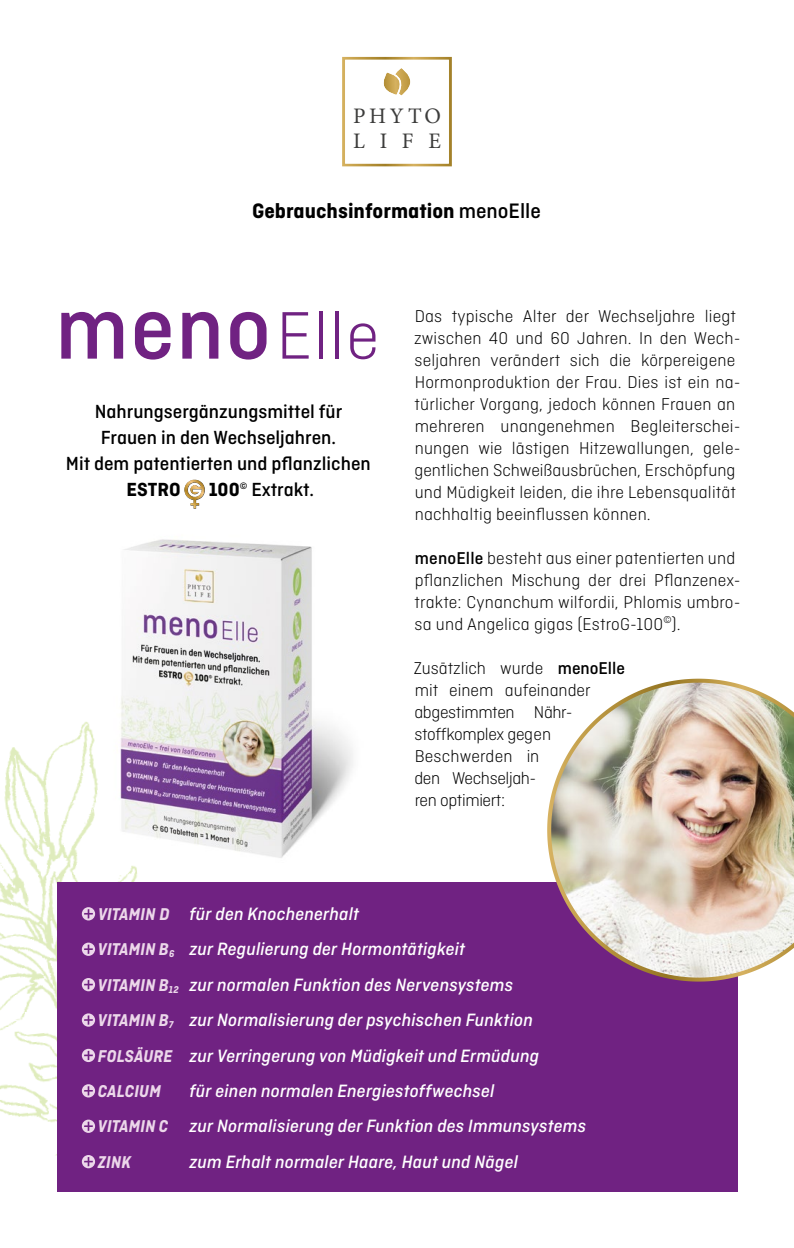
<style>
.page{position:relative;width:794px;height:1248px;background:#fff}
.page>*{position:absolute;margin:0;border:0;box-sizing:border-box;transform-origin:0 0}
.t1{font:500 93.6px "Ciutadella";color:#702282}
.t2{font:22.2px/25.4px "Minion Pro";letter-spacing:.19em;color:#3c3c3b}
.t3{font:700 22px "Ciutadella";color:#000}
.t4{font:500 20px/26px "Ciutadella";color:#000;text-align:center}
.t5{font:700 20px "Ciutadella";color:#000}
.t6{font:italic 500 18.8px/35.4px "Ciutadella";letter-spacing:.01em;color:#fff}
.t7{font:300 18px/22px "Ciutadella";letter-spacing:.01em;color:#000}
.t8{font:300 18px/22px "Ciutadella";letter-spacing:-.02em;color:#000}
.t9{font:italic 700 18px "Ciutadella";letter-spacing:.005em;color:#ecd7ea;scale:.95 1}
.s1{font-weight:500}
.s2{font-weight:300;font-size:70.6px}
.s3{font-weight:700}
.s4{font-weight:700;font-size:18px;color:#ecd7ea}
</style>
<div class="page">
<img style="left:124px;top:508px;width:229px;height:350px">
<img style="left:0;top:658px;width:242px;height:498px">
<div style="left:57px;top:882px;width:680px;height:309px;background:#702282"></div>
<svg style="left:82px;top:907px;width:13px;height:13px"></svg>
<svg style="left:82px;top:942px;width:13px;height:13px"></svg>
<svg style="left:82px;top:978px;width:13px;height:13px"></svg>
<svg style="left:82px;top:1013px;width:13px;height:13px"></svg>
<svg style="left:82px;top:1048px;width:13px;height:13px"></svg>
<svg style="left:82px;top:1084px;width:13px;height:13px"></svg>
<svg style="left:82px;top:1119px;width:13px;height:13px"></svg>
<svg style="left:82px;top:1155px;width:13px;height:13px"></svg>
<svg style="left:342px;top:57px;width:110px;height:110px"></svg>
<img style="left:547px;top:678px;width:247px;height:303px">
<svg style="left:184px;top:479px;width:21px;height:29px"></svg>
<p class="t2" style="left:353px;top:102px;width:89px">PHYTO<br>LIFE</p>
<p class="t3" style="left:252px;top:198px;width:290px">Gebrauchsinformation <span class="s1">menoElle</span></p>
<h1 class="t1" style="left:55px;top:294px;width:326px">meno<span class="s2">Elle</span></h1>
<p class="t4" style="left:66px;top:400px;width:306px">Nahrungsergänzungsmittel für<br>Frauen in den Wechseljahren.<br>Mit dem patentierten und pflanzlichen</p>
<p class="t5" style="left:126px;top:477px;width:56px">ESTRO</p>
<p class="t4" style="left:209px;top:478px;width:107px"><span class="s3">100</span><sup>©</sup> Extrakt.</p>
<p class="t7" style="left:414px;top:305px;width:328px">Das typische Alter der Wechseljahre liegt zwischen 40 und 60 Jahren. In den Wech&shy;seljahren verändert sich die körpereigene Hormonproduktion der Frau. Dies ist ein na&shy;türlicher Vorgang, jedoch können Frauen an mehreren unangenehmen Begleiterschei&shy;nungen wie lästigen Hitzewallungen, gele&shy;gentlichen Schweißausbrüchen, Erschöpfung und Müdigkeit leiden, die ihre Lebensqualität nachhaltig beeinflussen können.</p>
<p class="t7" style="left:414px;top:547px;width:327px"><span class="s1">menoElle</span> besteht aus einer patentierten und pflanzlichen Mischung der drei Pflanzenex&shy;trakte: Cynanchum wilfordii, Phlomis umbro&shy;sa und Angelica gigas (EstroG-100<sup>©</sup>).</p>
<p class="t8" style="left:414px;top:657px;width:213px">Zusätzlich wurde <span class="s1">menoElle </span>mit einem aufeinander abgestimmten Nähr&shy;stoffkomplex gegen<br>Beschwerden in<br>den Wechseljah-<br>ren optimiert:</p>
<p class="t6" style="left:98px;top:897px;width:443px"><span class="s4">VITAMIN D</span> für den Knochenerhalt<br><span class="s4">VITAMIN B</span><sub>6</sub> zur Regulierung der Hormontätigkeit<br><span class="s4">VITAMIN B</span><sub>12</sub> zur normalen Funktion des Nervensystems <span class="s4">VITAMIN B</span><sub>7</sub> zur Normalisierung der psychischen Funktion <span class="s4">FOLSÄURE</span> zur Verringerung von Müdigkeit und Ermüdung</p>
<p class="t9" style="left:98px;top:1080px;width:68px">CALCIUM</p>
<p class="t6" style="left:98px;top:1074px;width:490px;text-align:center">für einen normalen Energiestoffwechsel<br><span class="s4">VITAMIN C</span> zur Normalisierung der Funktion des Immunsystems</p>
<p class="t9" style="left:98px;top:1150px;width:36px">ZINK</p>
<p class="t6" style="left:190px;top:1145px;width:330px">zum Erhalt normaler Haare, Haut und Nägel</p>
</div>
